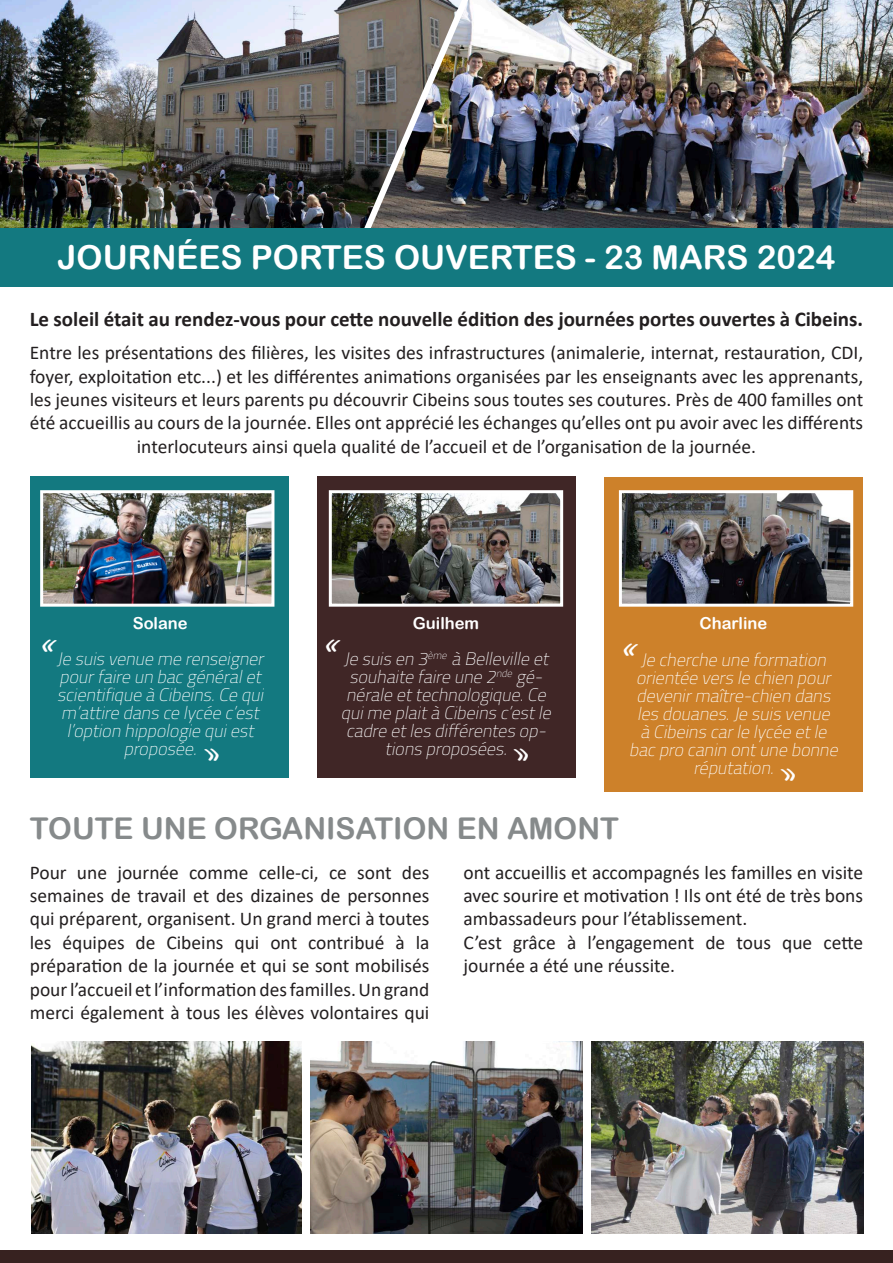
<style>
.page{position:relative;width:893px;height:1263px;background:#fff}
.page>*{position:absolute;margin:0;border:0;box-sizing:border-box;transform-origin:0 0}
.t1{font:37.5px "Mistral";color:#fff}
.t2{font:33px "Arial Rounded MT Bold";color:#fff}
.t3{font:30px "Arial Rounded MT Bold";color:#868a8b}
.t4{font:700 21px "Calibri";color:#231f20}
.t5{font:19.5px/23.4px "Calibri";color:#231f20;text-align:center}
.t6{font:italic 200 18px/18px "Cairo";color:#fff;text-align:center}
.t7{font:16.5px "Arial Rounded MT Bold";color:#fff}
</style>
<div class="page">
<img style="left:487px;top:0;width:406px;height:228px">
<img style="left:0;top:0;width:357px;height:228px">
<div style="left:317px;top:477px;width:258px;height:301px;background:#402626"></div>
<div style="left:604px;top:477px;width:259px;height:315px;background:#cd812a"></div>
<div style="left:0;top:1250px;width:893px;height:13px;background:#372220"></div>
<img style="left:31px;top:1042px;width:271px;height:191px">
<img style="left:357px;top:0;width:130px;height:228px">
<div style="left:0;top:228px;width:893px;height:58px;background:#137980"></div>
<div style="left:30px;top:477px;width:258px;height:301px;background:#137980"></div>
<img style="left:44px;top:494px;width:226px;height:109px">
<div style="left:40px;top:490px;width:234px;height:117px;border:3px solid #fff"></div>
<img style="left:333px;top:494px;width:226px;height:109px">
<div style="left:329px;top:490px;width:234px;height:117px;border:3px solid #fff"></div>
<img style="left:623px;top:494px;width:226px;height:109px">
<div style="left:619px;top:490px;width:234px;height:117px;border:3px solid #fff"></div>
<img style="left:310px;top:1042px;width:272px;height:191px">
<img style="left:591px;top:1042px;width:272px;height:191px">
<h2 class="t2" style="left:58px;top:238px;width:779px">JOURNÉES PORTES OUVERTES - 23 MARS 2024</h2>
<p class="t4" style="left:30px;top:304px;width:835px">Le soleil était au rendez-vous pour cette nouvelle édition des journées portes ouvertes à Cibeins.</p>
<p class="t5" style="left:30px;top:340px;width:835px">Entre les présentations des filières, les visites des infrastructures (animalerie, internat, restauration, CDI, foyer, exploitation etc...) et les différentes animations organisées par les enseignants avec les apprenants, les jeunes visiteurs et leurs parents pu découvrir Cibeins sous toutes ses coutures. Près de 400 familles ont été accueillis au cours de la journée. Elles ont apprécié les échanges qu’elles ont pu avoir avec les différents interlocuteurs ainsi quela qualité de l’accueil et de l’organisation de la journée.</p>
<p class="t7" style="left:133px;top:613px;width:57px">Solane</p>
<p class="t7" style="left:413px;top:613px;width:68px">Guilhem</p>
<p class="t7" style="left:700px;top:613px;width:69px">Charline</p>
<h1 class="t1" style="left:41px;top:619px;width:19px">«</h1>
<h1 class="t1" style="left:324px;top:619px;width:19px">«</h1>
<h1 class="t1" style="left:622px;top:623px;width:19px">«</h1>
<p class="t6" style="left:341px;top:649px;width:216px">Je suisen 3<sup>ème</sup> à Belleville et souhaite faire une 2<sup>nde</sup> gé&shy;nérale ettechnologique.Ce quime plaità Cibeinsc’estle cadre etlesdifférentesop&shy;tionsproposées.</p>
<p class="t6" style="left:629px;top:650px;width:215px">Je cherche une formation orientée versle chien pour devenirmaître-chien dans lesdouanes.Je suisvenue à Cibeinscarle lycée etle bacpro canin ontune bonne réputation.</p>
<h3 class="t3" style="left:30px;top:811px;width:590px">TOUTE UNE ORGANISATION EN AMONT</h3>
<p class="t6" style="left:57px;top:649px;width:213px">Je suisvenue me renseigner pourfaire un bacgénéralet scientifique à Cibeins.Ce qui m’attire dansce lycée c’est l’option hippologie quiest proposée.</p>
<p class="t5" style="left:30px;top:860px;width:401px;text-align:justify">Pour une journée comme celle-ci, ce sont des semaines de travail et des dizaines de personnes qui préparent, organisent. Un grand merci à toutes les équipes de Cibeins qui ont contribué à la préparation de la journée et qui se sont mobilisés pour l’accueil et l’information des familles. Un grand merci également à tous les élèves volontaires qui</p>
<p class="t5" style="left:463px;top:860px;width:401px;text-align:left">ont accueillis et accompagnés les familles en visite avec sourire et motivation ! Ils ont été de très bons ambassadeurs pour l’établissement.<br>C’est grâce à l’engagement de tous que cette journée a été une réussite.</p>
</div>
